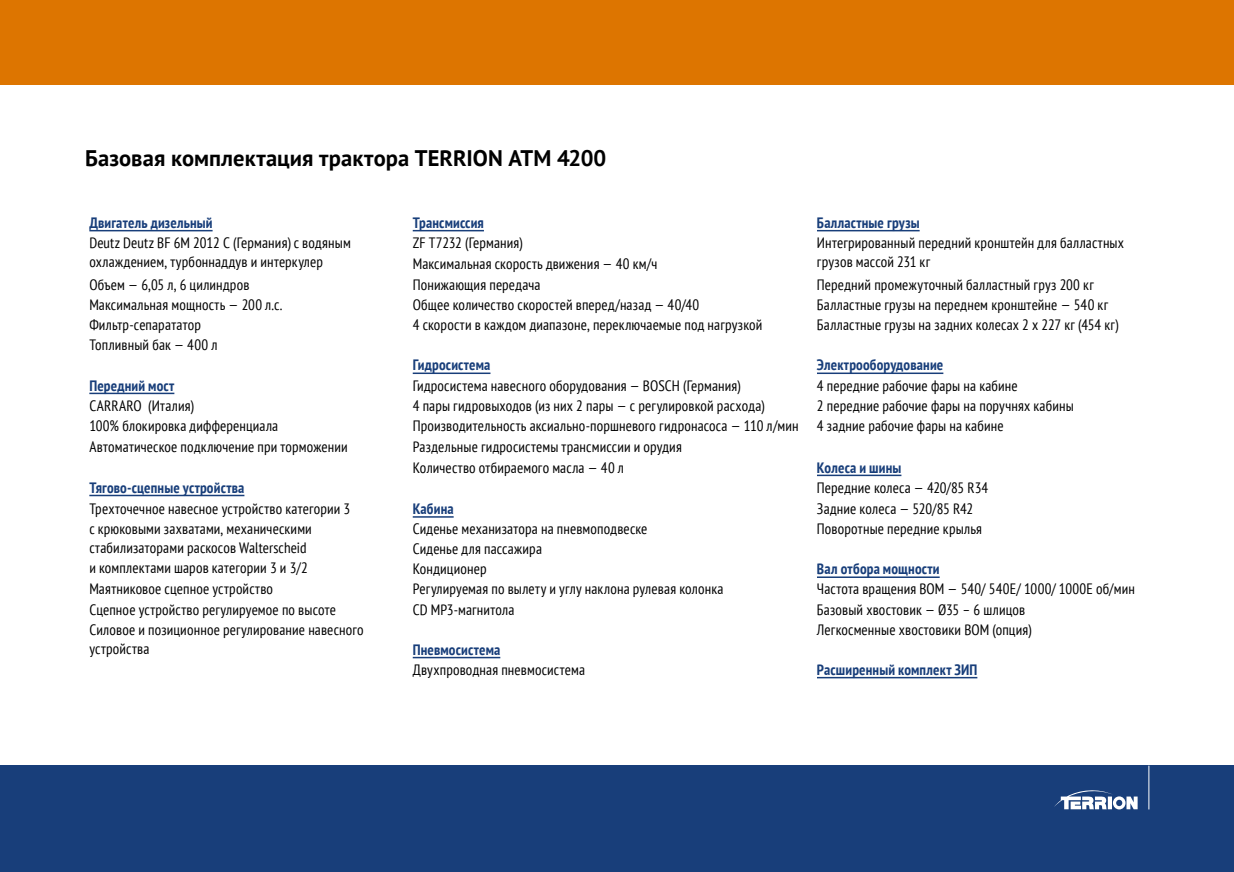
<style>
.page{position:relative;width:1234px;height:872px;background:#fff}
.page>*{position:absolute;margin:0;border:0;box-sizing:border-box;transform-origin:0 0}
.t1{font:700 22.5px "PT Sans";color:#000}
.t2{font:condensed 15px/19.5px "PT Sans";letter-spacing:.01em;color:#000}
.t3{font:700 condensed 15px "PT Sans";letter-spacing:.01em;color:#183e7a}
</style>
<div class="page">
<div style="left:0;top:0;width:1233px;height:85px;background:#dd7500"></div>
<div style="left:0;top:765px;width:1233px;height:107px;background:#183e7a"></div>
<hr style="left:1148px;top:765px;width:1px;height:44px;background:#fff">
<svg style="left:1054px;top:790px;width:83px;height:19px"></svg>
<hr style="left:89px;top:230px;width:123px;height:1px;background:#183e7a">
<hr style="left:412px;top:230px;width:72px;height:1px;background:#183e7a">
<hr style="left:816px;top:230px;width:103px;height:1px;background:#183e7a">
<hr style="left:412px;top:372px;width:78px;height:2px;background:#183e7a">
<hr style="left:816px;top:372px;width:127px;height:2px;background:#183e7a">
<hr style="left:89px;top:393px;width:85px;height:1px;background:#183e7a">
<hr style="left:816px;top:474px;width:85px;height:2px;background:#183e7a">
<hr style="left:89px;top:495px;width:155px;height:1px;background:#183e7a">
<hr style="left:412px;top:516px;width:41px;height:1px;background:#183e7a">
<hr style="left:816px;top:576px;width:123px;height:2px;background:#183e7a">
<hr style="left:412px;top:657px;width:88px;height:1px;background:#183e7a">
<hr style="left:816px;top:677px;width:161px;height:1px;background:#183e7a">
<h1 class="t1" style="left:85px;top:143px;width:522px">Базовая комплектация трактора TERRION АТМ 4200</h1>
<p class="t3" style="left:89px;top:213px;width:125px">Двигатель дизельный</p>
<p class="t3" style="left:412px;top:213px;width:73px">Трансмиссия</p>
<p class="t3" style="left:816px;top:213px;width:104px">Балластные грузы</p>
<p class="t2" style="left:89px;top:232px;width:263px">Deutz Deutz BF 6M 2012 C (Германия) с водяным охлаждением, турбоннаддув и интеркулер</p>
<p class="t2" style="left:412px;top:232px;width:111px">ZF Т7232 (Германия)</p>
<p class="t2" style="left:816px;top:232px;width:308px">Интегрированный передний кронштейн для балластных</p>
<p class="t2" style="left:412px;top:254px;width:246px">Максимальная скорость движения — 40 км/ч</p>
<p class="t2" style="left:816px;top:252px;width:115px">грузов массой 231 кг</p>
<p class="t2" style="left:89px;top:275px;width:161px">Объем — 6,05 л, 6 цилиндров</p>
<p class="t2" style="left:412px;top:275px;width:129px">Понижающия передача</p>
<p class="t2" style="left:816px;top:275px;width:278px">Передний промежуточный балластный груз 200 кг</p>
<p class="t2" style="left:89px;top:295px;width:194px">Максимальная мощность — 200 л.с.</p>
<p class="t2" style="left:412px;top:295px;width:288px">Общее количество скоростей вперед/назад — 40/40</p>
<p class="t2" style="left:816px;top:295px;width:292px">Балластные грузы на переднем кронштейне — 540 кг</p>
<p class="t2" style="left:89px;top:315px;width:113px">Фильтр-сепарататор</p>
<p class="t2" style="left:412px;top:315px;width:351px">4 скорости в каждом диапазоне, переключаемые под нагрузкой</p>
<p class="t2" style="left:816px;top:315px;width:303px">Балластные грузы на задних колесах 2 х 227 кг (454 кг)</p>
<p class="t2" style="left:89px;top:335px;width:130px">Топливный бак — 400 л</p>
<p class="t3" style="left:412px;top:355px;width:79px">Гидросистема</p>
<p class="t3" style="left:816px;top:355px;width:128px">Электрооборудование</p>
<p class="t3" style="left:89px;top:375px;width:86px">Передний мост</p>
<p class="t2" style="left:412px;top:375px;width:329px">Гидросистема навесного оборудования — BOSCH (Германия)</p>
<p class="t2" style="left:816px;top:375px;width:202px">4 передние рабочие фары на кабине</p>
<p class="t2" style="left:89px;top:395px;width:106px">CARRARO (Италия)</p>
<p class="t2" style="left:412px;top:395px;width:353px">4 пары гидровыходов (из них 2 пары — с регулировкой расхода)</p>
<p class="t2" style="left:816px;top:395px;width:258px">2 передние рабочие фары на поручнях кабины</p>
<p class="t2" style="left:89px;top:415px;width:190px">100% блокировка дифференциала</p>
<p class="t2" style="left:412px;top:415px;width:592px">Производительность аксиально-поршневого гидронасоса — 110 л/мин 4 задние рабочие фары на кабине</p>
<p class="t2" style="left:89px;top:437px;width:260px">Автоматическое подключение при торможении</p>
<p class="t2" style="left:412px;top:437px;width:270px;line-height:20.1px">Раздельные гидросистемы трансмиссии и орудия<br>Количество отбираемого масла — 40 л</p>
<p class="t3" style="left:816px;top:457px;width:86px">Колеса и шины</p>
<p class="t3" style="left:89px;top:477px;width:156px">Тягово-сцепные устройства</p>
<p class="t2" style="left:816px;top:477px;width:173px">Передние колеса — 420/85 R34</p>
<p class="t2" style="left:89px;top:498px;width:262px">Трехточечное навесное устройство категории 3 с крюковыми захватами, механическими стабилизаторами раскосов Walterscheid<br>и комплектами шаров категории 3 и 3/2</p>
<p class="t3" style="left:412px;top:499px;width:42px">Кабина</p>
<p class="t2" style="left:816px;top:499px;width:157px">Задние колеса — 520/85 R42</p>
<p class="t2" style="left:412px;top:519px;width:236px">Сиденье механизатора на пневмоподвеске</p>
<p class="t2" style="left:816px;top:519px;width:166px">Поворотные передние крылья</p>
<p class="t2" style="left:412px;top:538px;width:131px;line-height:20.1px">Сиденье для пассажира<br>Кондиционер</p>
<p class="t3" style="left:816px;top:559px;width:124px">Вал отбора мощности</p>
<p class="t2" style="left:89px;top:579px;width:185px">Маятниковое сцепное устройство</p>
<p class="t2" style="left:412px;top:579px;width:312px">Регулируемая по вылету и углу наклона рулевая колонка</p>
<p class="t2" style="left:816px;top:579px;width:319px">Частота вращения ВОМ — 540/ 540Е/ 1000/ 1000Е об/мин</p>
<p class="t2" style="left:89px;top:599px;width:248px">Сцепное устройство регулируемое по высоте</p>
<p class="t2" style="left:412px;top:599px;width:103px">CD МР3-магнитола</p>
<p class="t2" style="left:816px;top:599px;width:210px">Базовый хвостовик — Ø35 – 6 шлицов</p>
<p class="t2" style="left:89px;top:619px;width:276px">Силовое и позиционное регулирование навесного устройства</p>
<p class="t2" style="left:816px;top:619px;width:216px">Легкосменные хвостовики ВОМ (опция)</p>
<p class="t3" style="left:412px;top:639px;width:89px">Пневмосистема</p>
<p class="t2" style="left:412px;top:659px;width:174px">Двухпроводная пневмосистема</p>
<p class="t3" style="left:816px;top:659px;width:162px">Расширенный комплект ЗИП</p>
</div>
